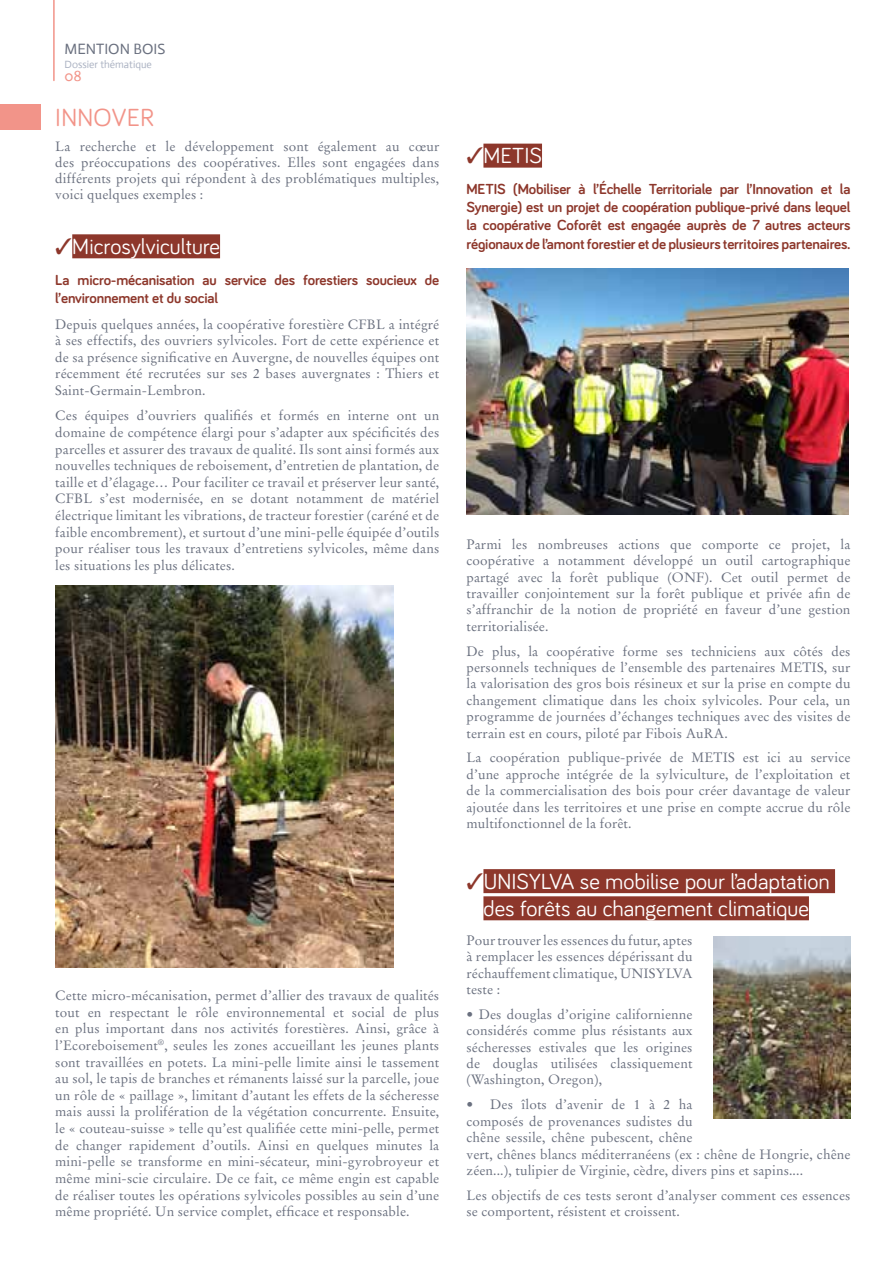
<style>
.page{position:relative;width:893px;height:1263px;background:#fff}
.page>*{position:absolute;margin:0;border:0;box-sizing:border-box;transform-origin:0 0}
.t1{font:25.5px "Bariol";letter-spacing:.01em;color:#f29489}
.t2{font:22.5px/27.2px "Bariol";color:#fff;text-align:center}
.t3{font:700 15px/18.1px "Bariol";letter-spacing:-.01em;color:#8d372b}
.t4{font:15px "Actor";color:#6a707f}
.t5{font:15px "Actor";color:#f29489}
.t6{font:13.5px/16.6px "Stempel Garamond";letter-spacing:.01em;color:#6a707f;text-align:justify}
.t7{font:10.5px "Actor";color:#acb3c3}
.s1{color:#8d372b}
</style>
<div class="page">
<hr style="left:53px;top:0;width:2px;height:80px;background:#f29489">
<div style="left:0;top:105px;width:41px;height:25px;background:#f29489"></div>
<div style="left:72px;top:234px;width:148px;height:24px;background:#8d372b"></div>
<div style="left:483px;top:144px;width:59px;height:24px;background:#8d372b"></div>
<div style="left:483px;top:869px;width:352px;height:24px;background:#8d372b"></div>
<div style="left:483px;top:896px;width:326px;height:24px;background:#8d372b"></div>
<img style="left:466px;top:269px;width:382px;height:246px">
<img style="left:55px;top:586px;width:338px;height:381px">
<img style="left:714px;top:936px;width:136px;height:183px">
<p class="t4" style="left:64px;top:40px;width:102px">MENTION BOIS</p>
<p class="t7" style="left:64px;top:58px;width:89px">Dossier thématique</p>
<p class="t5" style="left:64px;top:67px;width:19px">08</p>
<h1 class="t1" style="left:55px;top:100px;width:100px">INNOVER</h1>
<p class="t6" style="left:55px;top:138px;width:385px;line-height:16.2px">La recherche et le développement sont également au cœur des préoccupations des coopératives. Elles sont engagées dans différents projets qui répondent à des problématiques multiples, voici quelques exemples :</p>
<h2 class="t2" style="left:55px;top:232px;width:166px"><span class="s1">✓</span>Microsylviculture</h2>
<p class="t3" style="left:55px;top:270px;width:385px">La micro-mécanisation au service des forestiers soucieux de l’environnement et du social</p>
<p class="t6" style="left:55px;top:316px;width:385px">Depuis quelques années, la coopérative forestière CFBL a intégré à ses effectifs, des ouvriers sylvicoles. Fort de cette expérience et de sa présence significative en Auvergne, de nouvelles équipes ont récemment été recrutées sur ses 2 bases auvergnates : Thiers et Saint-Germain-Lembron.</p>
<p class="t6" style="left:55px;top:407px;width:385px">Ces équipes d’ouvriers qualifiés et formés en interne ont un domaine de compétence élargi pour s’adapter aux spécificités des parcelles et assurer des travaux de qualité. Ils sont ainsi formés aux nouvelles techniques de reboisement, d’entretien de plantation, de taille et d’élagage… Pour faciliter ce travail et préserver leur santé, CFBL s’est modernisée, en se dotant notamment de matériel électrique limitant les vibrations, de tracteur forestier (caréné et de faible encombrement), et surtout d’une mini-pelle équipée d’outils pour réaliser tous les travaux d’entretiens sylvicoles, même dans les situations les plus délicates.</p>
<p class="t6" style="left:55px;top:987px;width:385px">Cette micro-mécanisation, permet d’allier des travaux de qualités tout en respectant le rôle environnemental et social de plus en plus important dans nos activités forestières. Ainsi, grâce à l’Ecoreboisement<sup>®</sup>, seules les zones accueillant les jeunes plants sont travaillées en potets. La mini-pelle limite ainsi le tassement au sol, le tapis de branches et rémanents laissé sur la parcelle, joue un rôle de « paillage », limitant d’autant les effets de la sécheresse mais aussi la prolifération de la végétation concurrente. Ensuite, le « couteau-suisse » telle qu’est qualifiée cette mini-pelle, permet de changer rapidement d’outils. Ainsi en quelques minutes la mini-pelle se transforme en mini-sécateur, mini-gyrobroyeur et même mini-scie circulaire. De ce fait, ce même engin est capable de réaliser toutes les opérations sylvicoles possibles au sein d’une même propriété. Un service complet, efficace et responsable.</p>
<h2 class="t2" style="left:466px;top:141px;width:77px"><span class="s1">✓</span>METIS</h2>
<p class="t3" style="left:466px;top:179px;width:386px;text-align:justify">METIS (Mobiliser à l’Échelle Territoriale par l’Innovation et la Synergie) est un projet de coopération publique-privé dans lequel la coopérative Coforêt est engagée auprès de 7 autres acteurs régionaux de l’amont forestier et de plusieurs territoires partenaires.</p>
<p class="t6" style="left:466px;top:536px;width:386px">Parmi les nombreuses actions que comporte ce projet, la coopérative a notamment développé un outil cartographique partagé avec la forêt publique (ONF). Cet outil permet de travailler conjointement sur la forêt publique et privée afin de s’affranchir de la notion de propriété en faveur d’une gestion territorialisée.</p>
<p class="t6" style="left:466px;top:643px;width:385px">De plus, la coopérative forme ses techniciens aux côtés des personnels techniques de l’ensemble des partenaires METIS, sur la valorisation des gros bois résineux et sur la prise en compte du changement climatique dans les choix sylvicoles. Pour cela, un programme de journées d’échanges techniques avec des visites de terrain est en cours, piloté par Fibois AuRA.</p>
<p class="t6" style="left:466px;top:750px;width:386px">La coopération publique-privée de METIS est ici au service d’une approche intégrée de la sylviculture, de l’exploitation et de la commercialisation des bois pour créer davantage de valeur ajoutée dans les territoires et une prise en compte accrue du rôle multifonctionnel de la forêt.</p>
<h2 class="t2" style="left:466px;top:866px;width:365px"><span class="s1">✓</span>UNISYLVA se mobilise pour l’adaptation des forêts au changement climatique</h2>
<p class="t6" style="left:466px;top:932px;width:228px">Pour trouver les essences du futur, aptes à remplacer les essences dépérissant du réchauffement climatique, UNISYLVA teste :</p>
<p class="t6" style="left:466px;top:1006px;width:228px">• Des douglas d’origine californienne considérés comme plus résistants aux sécheresses estivales que les origines de douglas utilisées classiquement (Washington, Oregon),</p>
<p class="t6" style="left:466px;top:1097px;width:385px;text-align:left">• Des îlots d’avenir de 1 à 2 ha<br>composés de provenances sudistes du<br>chêne sessile, chêne pubescent, chêne<br>vert, chênes blancs méditerranéens (ex : chêne de Hongrie, chêne zéen...), tulipier de Virginie, cèdre, divers pins et sapins....</p>
<p class="t6" style="left:466px;top:1187px;width:385px">Les objectifs de ces tests seront d’analyser comment ces essences se comportent, résistent et croissent.</p>
</div>
